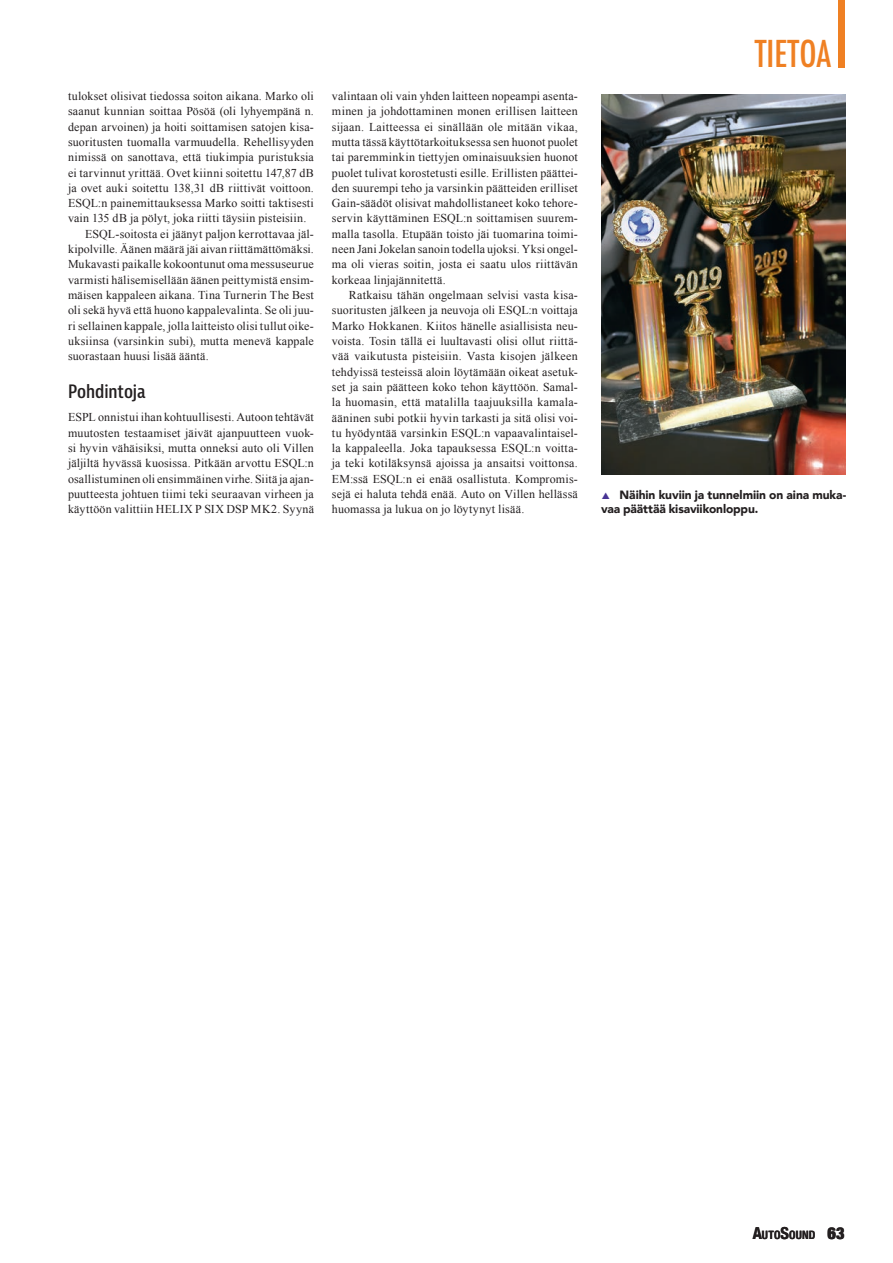
<style>
.page{position:relative;width:893px;height:1263px;background:#fff}
.page>*{position:absolute;margin:0;border:0;box-sizing:border-box;transform-origin:0 0}
.t1{font:500 condensed 36px "Futura";color:#ef8023}
.t2{font:600 condensed 18px "Bernina Sans";letter-spacing:-.005em;color:#231f20}
.t3{font:12px/15.3px "Times New Roman";letter-spacing:.015em;color:#231f20;text-align:justify}
.t4{font:900 12px/13.5px "Avenir";letter-spacing:-.005em;color:#231f20}
.t5{font:700 condensed 11.55px "Helvetica Neue";letter-spacing:.01em;color:#231f20}
.s1{color:#483494}
.s2{font-size:16.5px}
.s3{font-weight:900;font-size:16.5px}
</style>
<div class="page">
<div style="left:838px;top:0;width:7px;height:67px;background:#ef8023"></div>
<img style="left:601px;top:94px;width:245px;height:381px">
<p class="t3" style="left:68px;top:88px;width:247px">tulokset olisivat tiedossa soiton aikana. Marko oli</p>
<p class="t3" style="left:68px;top:103px;width:247px">saanut kunnian soittaa Pösöä (oli lyhyempänä n.</p>
<p class="t3" style="left:68px;top:119px;width:247px">depan arvoinen) ja hoiti soittamisen satojen kisa-</p>
<p class="t3" style="left:68px;top:134px;width:247px">suoritusten tuomalla varmuudella. Rehellisyyden</p>
<p class="t3" style="left:68px;top:149px;width:247px">nimissä on sanottava, että tiukimpia puristuksia</p>
<p class="t3" style="left:68px;top:165px;width:247px">ei tarvinnut yrittää. Ovet kiinni soitettu 147,87 dB</p>
<p class="t3" style="left:68px;top:180px;width:247px">ja ovet auki soitettu 138,31 dB riittivät voittoon.</p>
<p class="t3" style="left:68px;top:195px;width:247px">ESQL:n painemittauksessa Marko soitti taktisesti</p>
<p class="t3" style="left:68px;top:211px;width:240px">vain 135 dB ja pölyt, joka riitti täysiin pisteisiin.</p>
<p class="t3" style="left:85px;top:226px;width:230px">ESQL-soitosta ei jäänyt paljon kerrottavaa jäl-</p>
<p class="t3" style="left:68px;top:241px;width:247px">kipolville. Äänen määrä jäi aivan riittämättömäksi.</p>
<p class="t3" style="left:68px;top:257px;width:247px">Mukavasti paikalle kokoontunut oma messuseurue</p>
<p class="t3" style="left:68px;top:272px;width:247px">varmisti hälisemisellään äänen peittymistä ensim-</p>
<p class="t3" style="left:68px;top:287px;width:247px">mäisen kappaleen aikana. Tina Turnerin The Best</p>
<p class="t3" style="left:68px;top:302px;width:247px">oli sekä hyvä että huono kappalevalinta. Se oli juu-</p>
<p class="t3" style="left:68px;top:318px;width:247px">ri sellainen kappale, jolla laitteisto olisi tullut oike-</p>
<p class="t3" style="left:68px;top:333px;width:247px">uksiinsa (varsinkin subi), mutta menevä kappale</p>
<p class="t3" style="left:68px;top:348px;width:142px">suorastaan huusi lisää ääntä.</p>
<h2 class="t2" style="left:68px;top:381px;width:79px">Pohdintoja</h2>
<p class="t3" style="left:68px;top:410px;width:247px">ESPL onnistui ihan kohtuullisesti. Autoon tehtävät muutosten testaamiset jäivät ajanpuutteen vuok&shy;si hyvin vähäisiksi, mutta onneksi auto oli Villen jäljiltä hyvässä kuosissa. Pitkään arvottu ESQL:n osallistuminen oli ensimmäinen virhe. Siitä ja ajan&shy;puutteesta johtuen tiimi teki seuraavan virheen ja käyttöön valittiin HELIX P SIX DSP MK2. Syynä</p>
<p class="t3" style="left:332px;top:88px;width:247px">valintaan oli vain yhden laitteen nopeampi asenta&shy;minen ja johdottaminen monen erillisen laitteen sijaan. Laitteessa ei sinällään ole mitään vikaa, mutta tässä käyttötarkoituksessa sen huonot puolet tai paremminkin tiettyjen ominaisuuksien huonot puolet tulivat korostetusti esille. Erillisten päättei&shy;den suurempi teho ja varsinkin päätteiden erilliset Gain-säädöt olisivat mahdollistaneet koko tehore&shy;servin käyttäminen ESQL:n soittamisen suurem&shy;malla tasolla. Etupään toisto jäi tuomarina toimi&shy;neen Jani Jokelan sanoin todella ujoksi. Yksi ongel&shy;ma oli vieras soitin, josta ei saatu ulos riittävän korkeaa linjajännitettä.</p>
<p class="t3" style="left:332px;top:287px;width:247px;text-indent:17px">Ratkaisu tähän ongelmaan selvisi vasta kisa&shy;suoritusten jälkeen ja neuvoja oli ESQL:n voittaja Marko Hokkanen. Kiitos hänelle asiallisista neu&shy;voista. Tosin tällä ei luultavasti olisi ollut riittä&shy;vää vaikutusta pisteisiin. Vasta kisojen jälkeen tehdyissä testeissä aloin löytämään oikeat asetuk&shy;set ja sain päätteen koko tehon käyttöön. Samal&shy;la huomasin, että matalilla taajuuksilla kamala&shy;ääninen subi potkii hyvin tarkasti ja sitä olisi voi&shy;tu hyödyntää varsinkin ESQL:n vapaavalintaisel&shy;la kappaleella. Joka tapauksessa ESQL:n voitta&shy;ja teki kotiläksynsä ajoissa ja ansaitsi voittonsa.<br>EM:ssä ESQL:n ei enää osallistuta. Kompromis&shy;sejä ei haluta tehdä enää. Auto on Villen hellässä huomassa ja lukua on jo löytynyt lisää.</p>
<h1 class="t1" style="left:755px;top:31px;width:78px">TIETOA</h1>
<p class="t4" style="left:601px;top:488px;width:247px"><span class="s1">▲</span> Näihin kuviin ja tunnelmiin on aina muka&shy;vaa päättää kisaviikonloppu.</p>
<p class="t5" style="left:753px;top:1225px;width:93px"><span class="s2">A</span>UTO<span class="s2">S</span>OUND <span class="s3">63</span></p>
</div>
